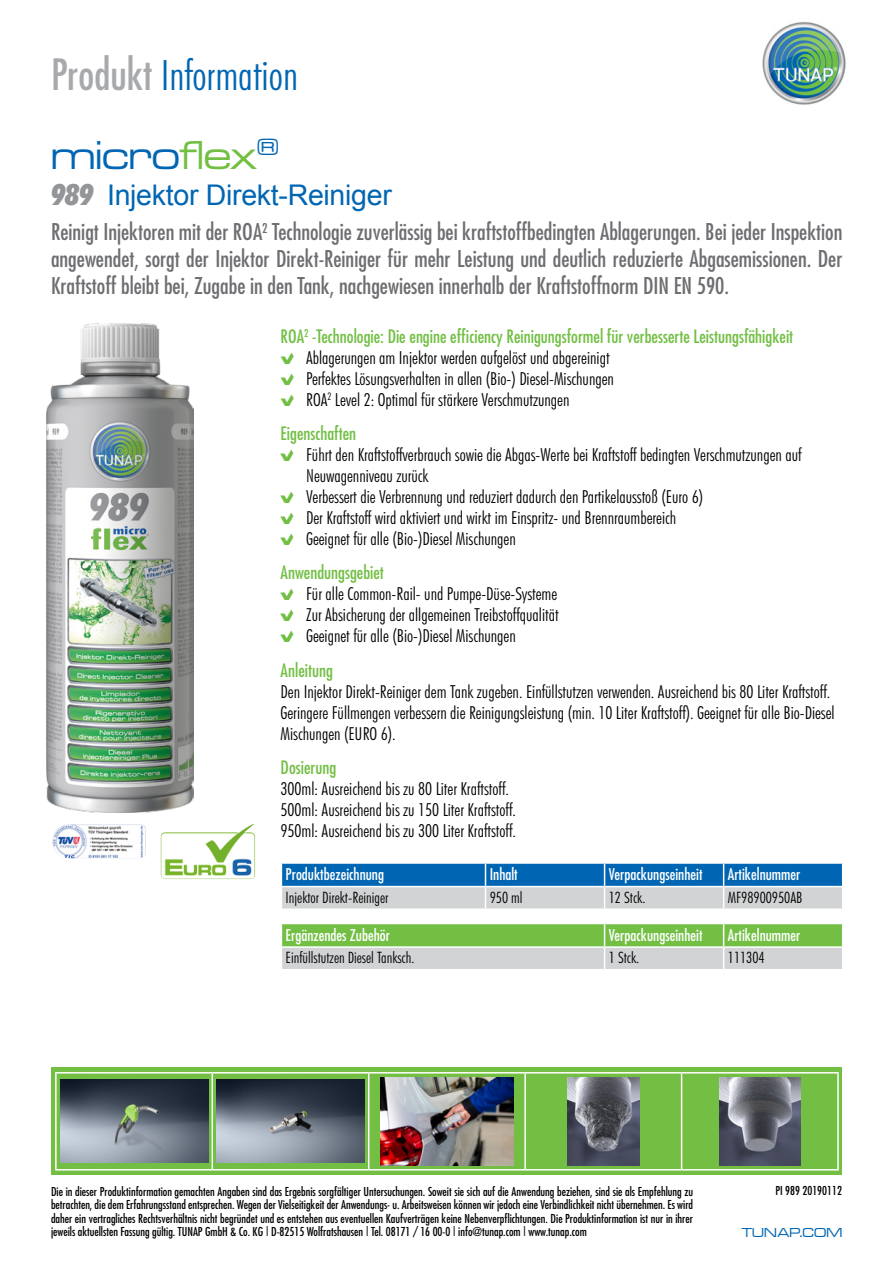
<style>
.page{position:relative;width:893px;height:1263px;background:#fff}
.page>*{position:absolute;margin:0;border:0;box-sizing:border-box;transform-origin:0 0}
.t1{font:300 condensed 42px "Futura BT";color:#0066b3}
.t2{font:42px "Microgramma D Medi Exte";color:#0066b3}
.t3{font:28.5px "Arial";letter-spacing:-.01em;color:#0066b3}
.t4{font:condensed 22.5px/27px "Futura";color:#6d6e71;text-align:justify}
.t5{font:300 condensed 18px/21px "Futura BT";color:#000}
.t6{font:condensed 18px "Futura";color:#72bf44}
.t7{font:condensed 15.75px "Futura";color:#fff}
.t8{font:300 condensed 15.75px "Futura BT";color:#000}
.t9{font:13.5px "Microgramma D Medi Exte";letter-spacing:.02em;color:#0066b3}
.t10{font:condensed 12px/13.5px "Futura";color:#000;text-align:justify}
.s1{font-family:"Futura";font-weight:400;color:#a7a9ac}
.s2{color:#72bf44}
.s3{font-family:"Futura BT";font-weight:900;font-style:italic;font-stretch:condensed;font-size:29.25px;color:#939598}
.s4{font-family:"Wuerth Num";font-weight:400;font-stretch:normal;color:#72bf44}
</style>
<div class="page">
<img style="left:762px;top:21px;width:84px;height:84px">
<div style="left:51px;top:1068px;width:790px;height:107px;background:#72bf44"></div>
<hr style="left:55px;top:1072px;width:157px;height:1px;background:#fff">
<hr style="left:55px;top:1073px;width:2px;height:96px;background:#fff">
<hr style="left:55px;top:1169px;width:157px;height:1px;background:#fff">
<hr style="left:212px;top:1072px;width:157px;height:1px;background:#fff">
<hr style="left:212px;top:1073px;width:1px;height:96px;background:#fff">
<hr style="left:212px;top:1169px;width:157px;height:1px;background:#fff">
<hr style="left:369px;top:1072px;width:156px;height:1px;background:#fff">
<hr style="left:368px;top:1073px;width:1px;height:96px;background:#fff">
<hr style="left:369px;top:1169px;width:156px;height:1px;background:#fff">
<hr style="left:525px;top:1072px;width:157px;height:1px;background:#fff">
<hr style="left:524px;top:1073px;width:2px;height:96px;background:#fff">
<hr style="left:525px;top:1169px;width:157px;height:1px;background:#fff">
<hr style="left:682px;top:1072px;width:157px;height:1px;background:#fff">
<hr style="left:681px;top:1073px;width:1px;height:96px;background:#fff">
<hr style="left:837px;top:1073px;width:2px;height:96px;background:#fff">
<hr style="left:682px;top:1169px;width:157px;height:1px;background:#fff">
<img style="left:60px;top:1080px;width:148px;height:83px">
<img style="left:217px;top:1080px;width:147px;height:83px">
<img style="left:381px;top:1077px;width:132px;height:88px">
<img style="left:567px;top:1077px;width:73px;height:88px">
<img style="left:719px;top:1077px;width:81px;height:88px">
<img style="left:47px;top:324px;width:146px;height:489px">
<svg style="left:281px;top:863px;width:562px;height:46px;background:#70a2c7"></svg>
<hr style="left:724px;top:908px;width:119px;height:2px;background:#fff">
<svg style="left:281px;top:923px;width:562px;height:46px;background:#a6cc92"></svg>
<img style="left:54px;top:824px;width:86px;height:11px">
<img style="left:161px;top:823px;width:93px;height:56px">
<h1 class="t1" style="left:51px;top:49px;width:248px"><span class="s1">Produkt</span> Information</h1>
<h1 class="t2" style="left:51px;top:129px;width:229px">micro<span class="s2">flex</span><sup>®</sup></h1>
<h2 class="t3" style="left:51px;top:175px;width:342px"><span class="s3">989</span> Injektor Direkt-Reiniger</h2>
<p class="t4" style="left:51px;top:218px;width:793px">Reinigt Injektoren mit der ROA<sup>2</sup> Technologie zuverlässig bei kraftstoffbedingten Ablagerungen. Bei jeder Inspektion angewendet, sorgt der Injektor Direkt-Reiniger für mehr Leistung und deutlich reduzierte Abgasemissionen. Der Kraftstoff bleibt bei, Zugabe in den Tank, nachgewiesen innerhalb der Kraftstoffnorm DIN EN 590.</p>
<p class="t6" style="left:281px;top:325px;width:514px">ROA<sup>2</sup> -Technologie: Die engine efficiency Reinigungsformel für verbesserte Leistungsfähigkeit</p>
<p class="t5" style="left:281px;top:347px;width:335px"><span class="s4">B</span> Ablagerungen am Injektor werden aufgelöst und abgereinigt<br><span class="s4">B</span> Perfektes Lösungsverhalten in allen (Bio-) Diesel-Mischungen<br><span class="s4">B</span> ROA<sup>2</sup> Level 2: Optimal für stärkere Verschmutzungen</p>
<p class="t6" style="left:281px;top:422px;width:77px">Eigenschaften</p>
<p class="t5" style="left:281px;top:444px;width:522px"><span class="s4">B</span> Führt den Kraftstoffverbrauch sowie die Abgas-Werte bei Kraftstoff bedingten Verschmutzungen auf</p>
<p class="t5" style="left:306px;top:465px;width:124px">Neuwagenniveau zurück</p>
<p class="t5" style="left:281px;top:486px;width:424px"><span class="s4">B</span> Verbessert die Verbrennung und reduziert dadurch den Partikelausstoß (Euro 6)</p>
<p class="t5" style="left:281px;top:507px;width:397px"><span class="s4">B</span> Der Kraftstoff wird aktiviert und wirkt im Einspritz- und Brennraumbereich</p>
<p class="t5" style="left:281px;top:528px;width:237px"><span class="s4">B</span> Geeignet für alle (Bio-)Diesel Mischungen</p>
<p class="t6" style="left:281px;top:561px;width:105px">Anwendungsgebiet</p>
<p class="t5" style="left:281px;top:583px;width:280px;text-align:justify"><span class="s4">B</span> Für alle Common-Rail- und Pumpe-Düse-Systeme <span class="s4">B</span> Zur Absicherung der allgemeinen Treibstoffqualität <span class="s4">B</span> Geeignet für alle (Bio-)Diesel Mischungen</p>
<p class="t6" style="left:281px;top:658px;width:54px">Anleitung</p>
<p class="t5" style="left:281px;top:680px;width:555px">Den Injektor Direkt-Reiniger dem Tank zugeben. Einfüllstutzen verwenden. Ausreichend bis 80 Liter Kraftstoff.<br>Geringere Füllmengen verbessern die Reinigungsleistung (min. 10 Liter Kraftstoff). Geeignet für alle Bio-Diesel<br>Mischungen (EURO 6).</p>
<p class="t6" style="left:281px;top:756px;width:57px">Dosierung</p>
<p class="t5" style="left:281px;top:778px;width:237px">300ml: Ausreichend bis zu 80 Liter Kraftstoff.<br>500ml: Ausreichend bis zu 150 Liter Kraftstoff.<br>950ml: Ausreichend bis zu 300 Liter Kraftstoff.</p>
<p class="t7" style="left:286px;top:864px;width:100px">Produktbezeichnung</p>
<p class="t7" style="left:490px;top:864px;width:30px">Inhalt</p>
<p class="t7" style="left:609px;top:864px;width:95px">Verpackungseinheit</p>
<p class="t7" style="left:728px;top:864px;width:74px">Artikelnummer</p>
<p class="t8" style="left:286px;top:888px;width:104px">Injektor Direkt-Reiniger</p>
<p class="t8" style="left:490px;top:888px;width:34px">950 ml</p>
<p class="t8" style="left:609px;top:888px;width:38px">12 Stck.</p>
<p class="t8" style="left:728px;top:888px;width:76px">MF98900950AB</p>
<p class="t7" style="left:286px;top:925px;width:106px">Ergänzendes Zubehör</p>
<p class="t7" style="left:609px;top:925px;width:95px">Verpackungseinheit</p>
<p class="t7" style="left:728px;top:925px;width:74px">Artikelnummer</p>
<p class="t8" style="left:286px;top:948px;width:130px">Einfüllstutzen Diesel Tanksch.</p>
<p class="t8" style="left:609px;top:948px;width:32px">1 Stck.</p>
<p class="t8" style="left:728px;top:948px;width:38px">111304</p>
<p class="t10" style="left:51px;top:1184px;width:644px">Die in dieser Produktinformation gemachten Angaben sind das Ergebnis sorgfältiger Untersuchungen. Soweit sie sich auf die Anwendung beziehen, sind sie als Empfehlung zu betrachten, die dem Erfahrungsstand entsprechen. Wegen der Vielseitigkeit der Anwendungs- u. Arbeitsweisen können wir jedoch eine Verbindlichkeit nicht übernehmen. Es wird daher ein vertragliches Rechtsverhältnis nicht begründet und es entstehen aus eventuellen Kaufverträgen keine Nebenverpflichtungen. Die Produktinformation ist nur in ihrer jeweils aktuellsten Fassung gültig. TUNAP GmbH &amp; Co. KG | D-82515 Wolfratshausen | Tel. 08171 / 16 00-0 | info@tunap.com | www.tunap.com</p>
<p class="t10" style="left:775px;top:1183px;width:68px">PI 989 20190112</p>
<p class="t9" style="left:742px;top:1223px;width:102px">TUNAP.COM</p>
</div>
